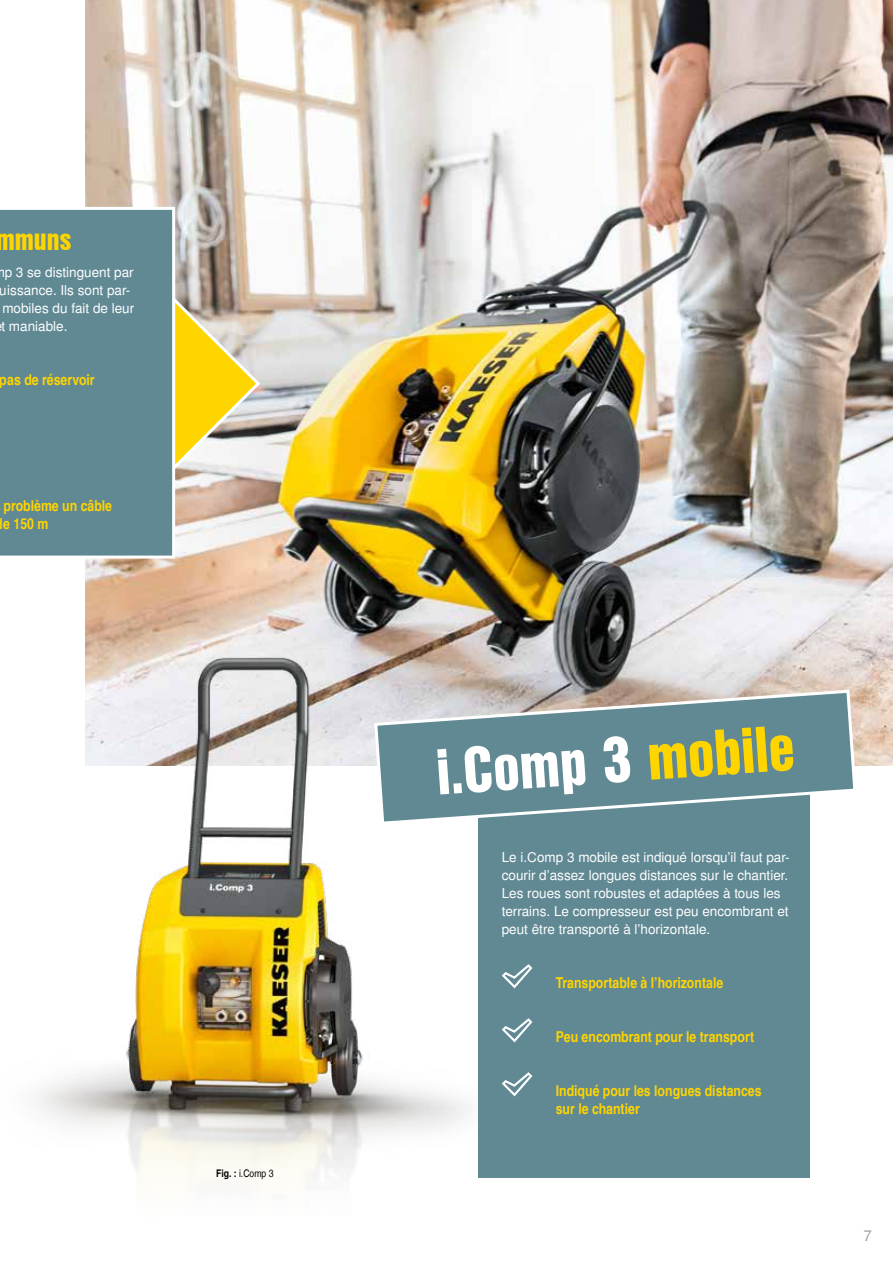
<style>
.page{position:relative;width:893px;height:1263px;background:#fff}
.page>*{position:absolute;margin:0;border:0;box-sizing:border-box;transform-origin:0 0}
.t1{font:63px "Nimbus San L Bla Con";color:#fff}
.t2{font:30px "Nimbus San L Bla Con";color:#ffd500}
.t3{font:15px/18px "Nimbus San L Bol Con";color:#ffd500}
.t4{font:15px "Nimbus San L";color:#9d9d9c}
.t5{font:13.5px/18px "Nimbus San L";color:#fff}
.t6{font:10.5px "Nimbus San L Reg Con";color:#000}
.s1{font-family:"Nimbus San L Bol Con"}
.s2{color:#ffd500}
</style>
<div class="page">
<div style="left:478px;top:753px;width:332px;height:425px;background:#618994"></div>
<img style="left:85px;top:0;width:808px;height:765px">
<svg style="left:177px;top:293px;width:85px;height:184px;background:#e2cd74"></svg>
<div style="left:0;top:205px;width:177px;height:348px;background:#618994"></div>
<img style="left:0;top:553px;width:478px;height:637px">
<svg style="left:373px;top:688px;width:485px;height:138px"></svg>
<svg style="left:502px;top:964px;width:30px;height:24px"></svg>
<svg style="left:502px;top:1018px;width:30px;height:24px"></svg>
<svg style="left:502px;top:1072px;width:30px;height:24px"></svg>
<h2 class="t2" style="left:-5px;top:217px;width:77px">mmuns</h2>
<p class="t5" style="left:0;top:264px;width:136px;text-indent:5px">p 3 se distinguent par uissance. Ils sont par&shy;mobiles du fait de leur t maniable.</p>
<p class="t3" style="left:0;top:371px;width:97px">pas de réservoir</p>
<p class="t3" style="left:3px;top:497px;width:110px">problème un câble e 150 m</p>
<p class="t6" style="left:216px;top:1167px;width:59px"><span class="s1">Fig. :</span> i.Comp 3</p>
<h1 class="t1" style="left:433px;top:725px;width:360px;rotate:-4deg">i.Comp 3 <span class="s2">mobile</span></h1>
<p class="t5" style="left:502px;top:849px;width:289px">Le i.Comp 3 mobile est indiqué lorsqu’il faut par&shy;courir d’assez longues distances sur le chantier.<br>Les roues sont robustes et adaptées à tous les terrains. Le compresseur est peu encombrant et peut être transporté à l’horizontale.</p>
<p class="t3" style="left:556px;top:974px;width:169px">Transportable à l’horizontale</p>
<p class="t3" style="left:556px;top:1028px;width:200px">Peu encombrant pour le transport</p>
<p class="t3" style="left:556px;top:1082px;width:207px">Indiqué pour les longues distances sur le chantier</p>
<p class="t4" style="left:863px;top:1226px;width:10px">7</p>
</div>
